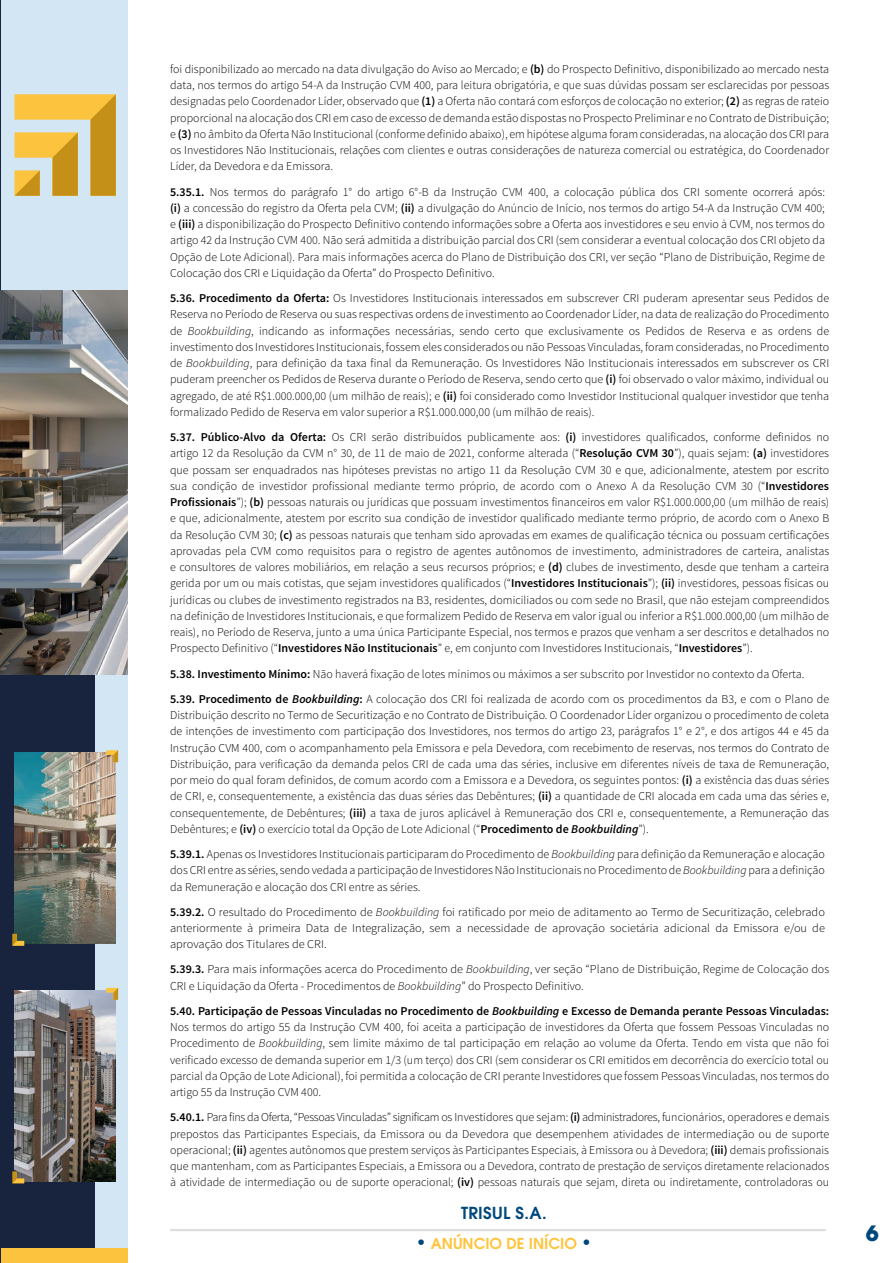
<style>
.page{position:relative;width:893px;height:1263px;background:#fff}
.page>*{position:absolute;margin:0;border:0;box-sizing:border-box;transform-origin:0 0}
.t1{font:700 21px "ITC Avant Garde Pro";color:#00487c}
.t2{font:600 16.5px "ITC Avant Garde Pro";letter-spacing:.02em;color:#00487c}
.t3{font:600 15px "ITC Avant Garde Pro";color:#ffc43d}
.t4{font:300 12px/16.2px "Source Sans Pro";color:#000;text-align:justify}
.s1{font-weight:600}
.s2{font-style:italic}
.s3{font-weight:600;font-style:italic}
.s4{font-size:18px;color:#00487c}
</style>
<div class="page">
<hr style="left:170px;top:1229px;width:656px;height:2px;background:#ccc">
<div style="left:1px;top:0;width:127px;height:1263px;background:#d2e6f4"></div>
<div style="left:1px;top:0;width:94px;height:1263px;background:#18233e"></div>
<div style="left:1px;top:0;width:127px;height:290px;background:#d2e6f4"></div>
<img style="left:1px;top:290px;width:127px;height:385px">
<div style="left:1px;top:1249px;width:127px;height:14px;background:#fcc33e"></div>
<img style="left:15px;top:752px;width:101px;height:191px">
<svg style="left:106px;top:750px;width:12px;height:12px"></svg>
<svg style="left:12px;top:934px;width:12px;height:12px"></svg>
<img style="left:15px;top:990px;width:101px;height:191px">
<svg style="left:106px;top:988px;width:12px;height:12px"></svg>
<svg style="left:12px;top:1171px;width:12px;height:12px"></svg>
<svg style="left:14px;top:94px;width:102px;height:102px"></svg>
<p class="t4" style="left:170px;top:61px;width:661px">foi disponibilizado ao mercado na data divulgação do Aviso ao Mercado; e <span class="s1">(b)</span> do Prospecto Definitivo, disponibilizado ao mercado nesta data, nos termos do artigo 54-A da Instrução CVM 400, para leitura obrigatória, e que suas dúvidas possam ser esclarecidas por pessoas designadas pelo Coordenador Líder, observado que <span class="s1">(1)</span> a Oferta não contará com esforços de colocação no exterior; <span class="s1">(2)</span> as regras de rateio proporcional na alocação dos CRI em caso de excesso de demanda estão dispostas no Prospecto Preliminar e no Contrato de Distribuição; e <span class="s1">(3)</span> no âmbito da Oferta Não Institucional (conforme definido abaixo), em hipótese alguma foram consideradas, na alocação dos CRI para os Investidores Não Institucionais, relações com clientes e outras considerações de natureza comercial ou estratégica, do Coordenador Líder, da Devedora e da Emissora.</p>
<p class="t4" style="left:170px;top:184px;width:656px"><span class="s1">5.35.1.</span> Nos termos do parágrafo 1° do artigo 6°-B da Instrução CVM 400, a colocação pública dos CRI somente ocorrerá após: <span class="s1">(i)</span> a concessão do registro da Oferta pela CVM; <span class="s1">(ii)</span> a divulgação do Anúncio de Início, nos termos do artigo 54-A da Instrução CVM 400; e <span class="s1">(iii)</span> a disponibilização do Prospecto Definitivo contendo informações sobre a Oferta aos investidores e seu envio à CVM, nos termos do artigo 42 da Instrução CVM 400. Não será admitida a distribuição parcial dos CRI (sem considerar a eventual colocação dos CRI objeto da Opção de Lote Adicional). Para mais informações acerca do Plano de Distribuição dos CRI, ver seção “Plano de Distribuição, Regime de Colocação dos CRI e Liquidação da Oferta” do Prospecto Definitivo.</p>
<p class="t4" style="left:170px;top:290px;width:661px"><span class="s1">5.36. Procedimento da Oferta:</span> Os Investidores Institucionais interessados em subscrever CRI puderam apresentar seus Pedidos de Reserva no Período de Reserva ou suas respectivas ordens de investimento ao Coordenador Líder, na data de realização do Procedimento de <span class="s2">Bookbuilding</span>, indicando as informações necessárias, sendo certo que exclusivamente os Pedidos de Reserva e as ordens de investimento dos Investidores Institucionais, fossem eles considerados ou não Pessoas Vinculadas, foram consideradas, no Procedimento de <span class="s2">Bookbuilding</span>, para definição da taxa final da Remuneração. Os Investidores Não Institucionais interessados em subscrever os CRI puderam preencher os Pedidos de Reserva durante o Período de Reserva, sendo certo que <span class="s1">(i)</span> foi observado o valor máximo, individual ou agregado, de até R$1.000.000,00 (um milhão de reais); e <span class="s1">(ii)</span> foi considerado como Investidor Institucional qualquer investidor que tenha formalizado Pedido de Reserva em valor superior a R$1.000.000,00 (um milhão de reais).</p>
<p class="t4" style="left:170px;top:429px;width:661px"><span class="s1">5.37. Público-Alvo da Oferta:</span> Os CRI serão distribuídos publicamente aos: <span class="s1">(i)</span> investidores qualificados, conforme definidos no artigo 12 da Resolução da CVM n° 30, de 11 de maio de 2021, conforme alterada (“<span class="s1">Resolução CVM 30</span>”), quais sejam: <span class="s1">(a)</span> investidores que possam ser enquadrados nas hipóteses previstas no artigo 11 da Resolução CVM 30 e que, adicionalmente, atestem por escrito sua condição de investidor profissional mediante termo próprio, de acordo com o Anexo A da Resolução CVM 30 (“<span class="s1">Investidores Profissionais</span>”); <span class="s1">(b)</span> pessoas naturais ou jurídicas que possuam investimentos financeiros em valor R$1.000.000,00 (um milhão de reais) e que, adicionalmente, atestem por escrito sua condição de investidor qualificado mediante termo próprio, de acordo com o Anexo B da Resolução CVM 30; <span class="s1">(c)</span> as pessoas naturais que tenham sido aprovadas em exames de qualificação técnica ou possuam certificações aprovadas pela CVM como requisitos para o registro de agentes autônomos de investimento, administradores de carteira, analistas e consultores de valores mobiliários, em relação a seus recursos próprios; e <span class="s1">(d)</span> clubes de investimento, desde que tenham a carteira gerida por um ou mais cotistas, que sejam investidores qualificados (“<span class="s1">Investidores Institucionais</span>”); <span class="s1">(ii)</span> investidores, pessoas físicas ou jurídicas ou clubes de investimento registrados na B3, residentes, domiciliados ou com sede no Brasil, que não estejam compreendidos na definição de Investidores Institucionais, e que formalizem Pedido de Reserva em valor igual ou inferior a R$1.000.000,00 (um milhão de reais), no Período de Reserva, junto a uma única Participante Especial, nos termos e prazos que venham a ser descritos e detalhados no Prospecto Definitivo (“<span class="s1">Investidores Não Institucionais</span>” e, em conjunto com Investidores Institucionais, “<span class="s1">Investidores</span>”).</p>
<p class="t4" style="left:170px;top:661px;width:661px;line-height:25.2px"><span class="s1">5.38. Investimento Mínimo:</span> Não haverá fixação de lotes mínimos ou máximos a ser subscrito por Investidor no contexto da Oferta.<br><span class="s1">5.39. Procedimento de</span> <span class="s3">Bookbuilding</span><span class="s1">:</span> A colocação dos CRI foi realizada de acordo com os procedimentos da B3, e com o Plano de</p>
<p class="t4" style="left:170px;top:707px;width:661px">Distribuição descrito no Termo de Securitização e no Contrato de Distribuição. O Coordenador Líder organizou o procedimento de coleta de intenções de investimento com participação dos Investidores, nos termos do artigo 23, parágrafos 1° e 2°, e dos artigos 44 e 45 da Instrução CVM 400, com o acompanhamento pela Emissora e pela Devedora, com recebimento de reservas, nos termos do Contrato de Distribuição, para verificação da demanda pelos CRI de cada uma das séries, inclusive em diferentes níveis de taxa de Remuneração, por meio do qual foram definidos, de comum acordo com a Emissora e a Devedora, os seguintes pontos: <span class="s1">(i)</span> a existência das duas séries de CRI, e, consequentemente, a existência das duas séries das Debêntures; <span class="s1">(ii)</span> a quantidade de CRI alocada em cada uma das séries e, consequentemente, de Debêntures; <span class="s1">(iii)</span> a taxa de juros aplicável à Remuneração dos CRI e, consequentemente, a Remuneração das Debêntures; e <span class="s1">(iv)</span> o exercício total da Opção de Lote Adicional (“<span class="s1">Procedimento de</span> <span class="s3">Bookbuilding</span>”).</p>
<p class="t4" style="left:170px;top:846px;width:656px"><span class="s1">5.39.1.</span> Apenas os Investidores Institucionais participaram do Procedimento de <span class="s2">Bookbuilding</span> para definição da Remuneração e alocação dos CRI entre as séries, sendo vedada a participação de Investidores Não Institucionais no Procedimento de <span class="s2">Bookbuilding</span> para a definição da Remuneração e alocação dos CRI entre as séries.</p>
<p class="t4" style="left:170px;top:904px;width:656px"><span class="s1">5.39.2.</span> O resultado do Procedimento de <span class="s2">Bookbuilding</span> foi ratificado por meio de aditamento ao Termo de Securitização, celebrado anteriormente à primeira Data de Integralização, sem a necessidade de aprovação societária adicional da Emissora e/ou de aprovação dos Titulares de CRI.</p>
<p class="t4" style="left:170px;top:961px;width:661px"><span class="s1">5.39.3.</span> Para mais informações acerca do Procedimento de <span class="s2">Bookbuilding</span>, ver seção “Plano de Distribuição, Regime de Colocação dos<br>CRI e Liquidação da Oferta - Procedimentos de <span class="s2">Bookbuilding</span>” do Prospecto Definitivo.</p>
<p class="t4" style="left:170px;top:1003px;width:661px"><span class="s1">5.40. Participação de Pessoas Vinculadas no Procedimento de</span> <span class="s3">Bookbuilding</span> <span class="s1">e Excesso de Demanda perante Pessoas Vinculadas:<br></span>Nos termos do artigo 55 da Instrução CVM 400, foi aceita a participação de investidores da Oferta que fossem Pessoas Vinculadas no Procedimento de <span class="s2">Bookbuilding</span>, sem limite máximo de tal participação em relação ao volume da Oferta. Tendo em vista que não foi verificado excesso de demanda superior em 1/3 (um terço) dos CRI (sem considerar os CRI emitidos em decorrência do exercício total ou parcial da Opção de Lote Adicional), foi permitida a colocação de CRI perante Investidores que fossem Pessoas Vinculadas, nos termos do artigo 55 da Instrução CVM 400.</p>
<p class="t4" style="left:170px;top:1109px;width:661px"><span class="s1">5.40.1.</span> Para fins da Oferta, “Pessoas Vinculadas” significam os Investidores que sejam: <span class="s1">(i)</span> administradores, funcionários, operadores e demais prepostos das Participantes Especiais, da Emissora ou da Devedora que desempenhem atividades de intermediação ou de suporte operacional; <span class="s1">(ii)</span> agentes autônomos que prestem serviços às Participantes Especiais, à Emissora ou à Devedora; <span class="s1">(iii)</span> demais profissionais que mantenham, com as Participantes Especiais, a Emissora ou a Devedora, contrato de prestação de serviços diretamente relacionados à atividade de intermediação ou de suporte operacional; <span class="s1">(iv)</span> pessoas naturais que sejam, direta ou indiretamente, controladoras ou</p>
<h2 class="t2" style="left:461px;top:1202px;width:87px">TRISUL S.A.</h2>
<p class="t3" style="left:416px;top:1234px;width:178px"><span class="s4">•</span> ANÚNCIO DE INÍCIO <span class="s4">•</span></p>
<h1 class="t1" style="left:866px;top:1219px;width:14px">6</h1>
</div>
